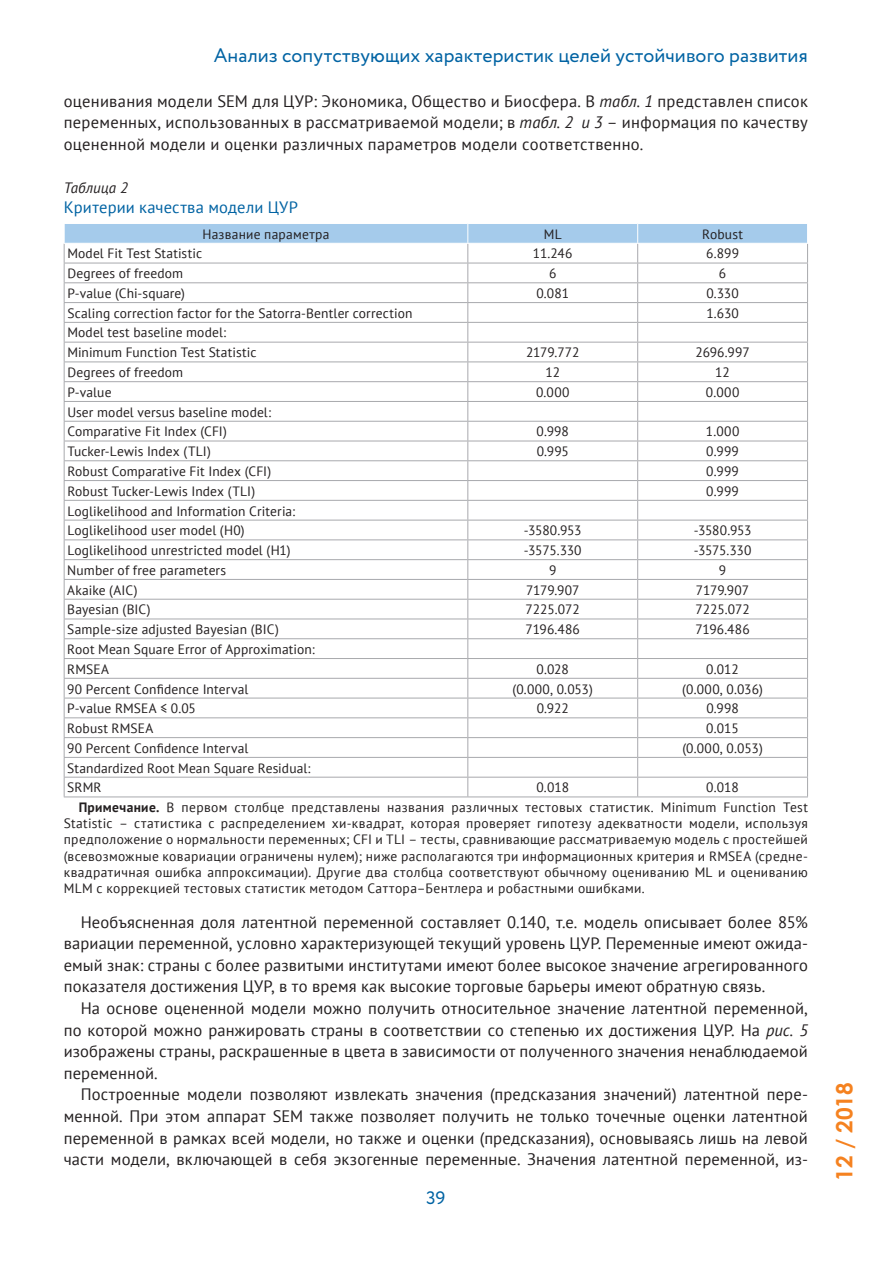
<style>
.page{position:relative;width:893px;height:1263px;background:#fff}
.page>*{position:absolute;margin:0;border:0;box-sizing:border-box;transform-origin:0 0}
.t1{font:700 22.5px "Century Gothic";color:#f58220}
.t2{font:19.5px "Circe";color:#0163a3}
.t3{font:18px "Circe";color:#0163a3}
.t4{font:16.5px/21.6px "PT Sans";letter-spacing:.01em;color:#231f20;text-align:justify}
.t5{font:16.5px "PT Sans";letter-spacing:.01em;color:#0163a3}
.t6{font:italic 15px "PT Sans";color:#231f20}
.t7{font:13.5px/19.8px "PT Sans";letter-spacing:.01em;color:#231f20}
.s1{font-style:italic}
.s2{font-weight:700}
</style>
<div class="page">
<hr style="left:64px;top:796px;width:404px;height:1px;background:#a8a9ad">
<hr style="left:468px;top:796px;width:170px;height:1px;background:#a8a9ad">
<hr style="left:638px;top:796px;width:170px;height:1px;background:#a8a9ad">
<svg style="left:64px;top:224px;width:744px;height:572px"></svg>
<hr style="left:64px;top:243px;width:404px;height:1px;background:#fff">
<hr style="left:468px;top:243px;width:170px;height:1px;background:#fff">
<hr style="left:638px;top:243px;width:170px;height:1px;background:#fff">
<h2 class="t2" style="left:214px;top:43px;width:596px">Анализ сопутствующих характеристик целей устойчивого развития</h2>
<p class="t4" style="left:64px;top:90px;width:746px">оценивания модели SEM для ЦУР: Экономика, Общество и Биосфера. В <span class="s1">табл. 1</span> представлен список переменных, использованных в рассматриваемой модели; в <span class="s1">табл. 2 и 3</span> – информация по качеству оцененной модели и оценки различных параметров модели соответственно.</p>
<p class="t6" style="left:64px;top:178px;width:66px">Таблица 2</p>
<p class="t5" style="left:64px;top:196px;width:236px">Критерии качества модели ЦУР</p>
<p class="t7" style="left:202px;top:224px;width:128px">Название параметра</p>
<p class="t7" style="left:544px;top:224px;width:19px">ML</p>
<p class="t7" style="left:702px;top:224px;width:42px">Robust</p>
<p class="t7" style="left:67px;top:243px;width:136px">Model Fit Test Statistic</p>
<p class="t7" style="left:533px;top:243px;width:41px">11.246</p>
<p class="t7" style="left:706px;top:243px;width:34px">6.899</p>
<p class="t7" style="left:67px;top:263px;width:117px">Degrees of freedom</p>
<p class="t7" style="left:549px;top:263px;width:9px">6</p>
<p class="t7" style="left:719px;top:263px;width:9px">6</p>
<p class="t7" style="left:67px;top:283px;width:119px">P-value (Chi-square)</p>
<p class="t7" style="left:536px;top:283px;width:34px">0.081</p>
<p class="t7" style="left:706px;top:283px;width:34px">0.330</p>
<p class="t7" style="left:67px;top:303px;width:347px">Scaling correction factor for the Satorra-Bentler correction</p>
<p class="t7" style="left:706px;top:303px;width:34px">1.630</p>
<p class="t7" style="left:67px;top:322px;width:191px">Model test baseline model:<br>Minimum Function Test Statistic</p>
<p class="t7" style="left:526px;top:342px;width:55px">2179.772</p>
<p class="t7" style="left:696px;top:342px;width:56px">2696.997</p>
<p class="t7" style="left:67px;top:362px;width:117px">Degrees of freedom</p>
<p class="t7" style="left:545px;top:362px;width:16px">12</p>
<p class="t7" style="left:715px;top:362px;width:16px">12</p>
<p class="t7" style="left:67px;top:382px;width:46px">P-value</p>
<p class="t7" style="left:536px;top:382px;width:35px">0.000</p>
<p class="t7" style="left:706px;top:382px;width:35px">0.000</p>
<p class="t7" style="left:67px;top:402px;width:205px">User model versus baseline model:<br>Comparative Fit Index (CFI)</p>
<p class="t7" style="left:537px;top:421px;width:34px">0.998</p>
<p class="t7" style="left:706px;top:421px;width:35px">1.000</p>
<p class="t7" style="left:67px;top:441px;width:145px">Tucker-Lewis Index (TLI)</p>
<p class="t7" style="left:537px;top:441px;width:34px">0.995</p>
<p class="t7" style="left:706px;top:441px;width:34px">0.999</p>
<p class="t7" style="left:67px;top:461px;width:205px">Robust Comparative Fit Index (CFI)</p>
<p class="t7" style="left:706px;top:461px;width:34px">0.999</p>
<p class="t7" style="left:67px;top:481px;width:189px">Robust Tucker-Lewis Index (TLI)</p>
<p class="t7" style="left:706px;top:481px;width:34px">0.999</p>
<p class="t7" style="left:67px;top:500px;width:229px">Loglikelihood and Information Criteria:<br>Loglikelihood user model (H0)</p>
<p class="t7" style="left:524px;top:520px;width:59px">-3580.953</p>
<p class="t7" style="left:694px;top:520px;width:59px">-3580.953</p>
<p class="t7" style="left:67px;top:540px;width:225px">Loglikelihood unrestricted model (H1)</p>
<p class="t7" style="left:524px;top:540px;width:59px">-3575.330</p>
<p class="t7" style="left:694px;top:540px;width:59px">-3575.330</p>
<p class="t7" style="left:67px;top:560px;width:160px">Number of free parameters</p>
<p class="t7" style="left:549px;top:560px;width:9px">9</p>
<p class="t7" style="left:719px;top:560px;width:9px">9</p>
<p class="t7" style="left:67px;top:580px;width:72px">Akaike (AIC)</p>
<p class="t7" style="left:526px;top:580px;width:55px">7179.907</p>
<p class="t7" style="left:696px;top:580px;width:55px">7179.907</p>
<p class="t7" style="left:67px;top:599px;width:85px">Bayesian (BIC)</p>
<p class="t7" style="left:526px;top:599px;width:56px">7225.072</p>
<p class="t7" style="left:695px;top:599px;width:56px">7225.072</p>
<p class="t7" style="left:67px;top:619px;width:213px">Sample-size adjusted Bayesian (BIC)</p>
<p class="t7" style="left:526px;top:619px;width:56px">7196.486</p>
<p class="t7" style="left:695px;top:619px;width:56px">7196.486</p>
<p class="t7" style="left:67px;top:639px;width:249px">Root Mean Square Error of Approximation:<br>RMSEA</p>
<p class="t7" style="left:537px;top:659px;width:34px">0.028</p>
<p class="t7" style="left:706px;top:659px;width:34px">0.012</p>
<p class="t7" style="left:67px;top:678px;width:183px">90 Percent Confidence Interval</p>
<p class="t7" style="left:512px;top:678px;width:82px">(0.000, 0.053)</p>
<p class="t7" style="left:682px;top:678px;width:82px">(0.000, 0.036)</p>
<p class="t7" style="left:67px;top:698px;width:130px">P-value RMSEA ≤ 0.05</p>
<p class="t7" style="left:537px;top:698px;width:33px">0.922</p>
<p class="t7" style="left:706px;top:698px;width:34px">0.998</p>
<p class="t7" style="left:67px;top:718px;width:88px">Robust RMSEA</p>
<p class="t7" style="left:706px;top:718px;width:34px">0.015</p>
<p class="t7" style="left:67px;top:738px;width:183px">90 Percent Confidence Interval</p>
<p class="t7" style="left:682px;top:738px;width:82px">(0.000, 0.053)</p>
<p class="t7" style="left:67px;top:758px;width:245px">Standardized Root Mean Square Residual:<br>SRMR</p>
<p class="t7" style="left:79px;top:778px;width:731px;text-indent:628px">0.018<br><span class="s2">Примечание.</span> В первом столбце представлены названия различных тестовых статистик. Minimum Function Test</p>
<p class="t7" style="left:64px;top:815px;width:746px;line-height:16.2px;text-align:justify">Statistic – статистика с распределением хи-квадрат, которая проверяет гипотезу адекватности модели, используя предположение о нормальности переменных; CFI и TLI – тесты, сравнивающие рассматриваемую модель с простейшей (всевозможные ковариации ограничены нулем); ниже располагаются три информационных критерия и RMSEA (средне&shy;квадратичная ошибка аппроксимации). Другие два столбца соответствуют обычному оцениванию ML и оцениванию MLM с коррекцией тестовых статистик методом Саттора–Бентлера и робастными ошибками.</p>
<p class="t4" style="left:64px;top:910px;width:746px;text-indent:17px">Необъясненная доля латентной переменной составляет 0.140, т.е. модель описывает более 85% вариации переменной, условно характеризующей текущий уровень ЦУР. Переменные имеют ожида&shy;емый знак: страны с более развитыми институтами имеют более высокое значение агрегированного показателя достижения ЦУР, в то время как высокие торговые барьеры имеют обратную связь.</p>
<p class="t4" style="left:64px;top:997px;width:746px;text-indent:17px">На основе оцененной модели можно получить относительное значение латентной переменной, по которой можно ранжировать страны в соответствии со степенью их достижения ЦУР. На <span class="s1">рис. 5 </span>изображены страны, раскрашенные в цвета в зависимости от полученного значения ненаблюдаемой переменной.</p>
<p class="t4" style="left:64px;top:1083px;width:746px;text-indent:17px">Построенные модели позволяют извлекать значения (предсказания значений) латентной пере&shy;менной. При этом аппарат SEM также позволяет получить не только точечные оценки латентной переменной в рамках всей модели, но также и оценки (предсказания), основываясь лишь на левой части модели, включающей в себя экзогенные переменные. Значения латентной переменной, из-</p>
<p class="t7" style="left:536px;top:777px;width:34px">0.018</p>
<h3 class="t3" style="left:426px;top:1186px;width:21px">39</h3>
<h1 class="t1" style="left:827px;top:1181px;width:100px;rotate:-90deg">12 / 2018</h1>
</div>
